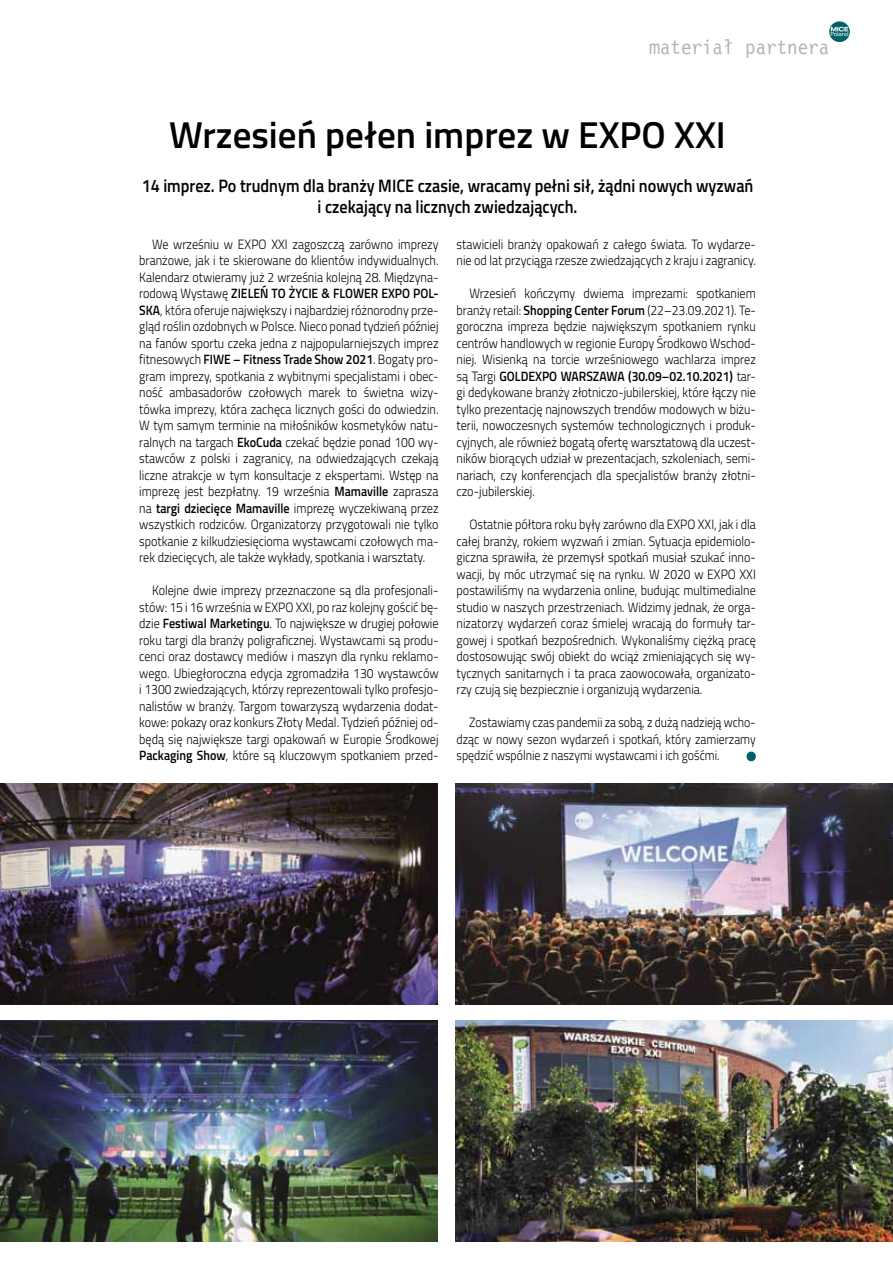
<style>
.page{position:relative;width:893px;height:1263px;background:#fff}
.page>*{position:absolute;margin:0;border:0;box-sizing:border-box;transform-origin:0 0}
.t1{font:600 37.5px "Titillium";color:#000}
.t2{font:21px "Lettr Goth 12 EU";color:#b1b3b4}
.t3{font:600 18px/21px "Titillium";color:#000;text-align:center;scale:.9 1}
.t4{font:300 13.5px/16.5px "Titillium";color:#000;text-align:justify;scale:.9 1}
.t5{font:300 13.5px/16.5px "Titillium";color:#000;text-align:justify;scale:.88 1}
.s1{font-weight:600}
</style>
<div class="page">
<svg style="left:829px;top:21px;width:21px;height:21px"></svg>
<svg style="left:831px;top:27px;width:17px;height:9px"></svg>
<img style="left:0;top:783px;width:438px;height:221px">
<img style="left:0;top:1020px;width:438px;height:221px">
<img style="left:455px;top:784px;width:438px;height:220px">
<img style="left:455px;top:1020px;width:438px;height:222px">
<svg style="left:746px;top:752px;width:10px;height:9px"></svg>
<h2 class="t2" style="left:650px;top:36px;width:181px">materiał partnera</h2>
<h1 class="t1" style="left:169px;top:107px;width:558px">Wrzesień pełen imprez w EXPO XXI</h1>
<h3 class="t3" style="left:142px;top:174px;width:681px">14 imprez. Po trudnym dla branży MICE czasie, wracamy pełni sił, żądni nowych wyzwań i czekający na licznych zwiedzających.</h3>
<p class="t4" style="left:139px;top:235px;width:334px;text-indent:13px">We wrześniu w EXPO XXI zagoszczą zarówno imprezy branżowe, jak i te skierowane do klientów indywidualnych.<br>Kalendarz otwieramy już 2 września kolejną 28. Międzyna&shy;rodową Wystawę <span class="s1">ZIELEŃ TO ŻYCIE &amp; FLOWER EXPO POL-SKA</span>, która oferuje największy i najbardziej różnorodny prze&shy;gląd roślin ozdobnych w Polsce. Nieco ponad tydzień później na fanów sportu czeka jedna z najpopularniejszych imprez fitnesowych <span class="s1">FIWE – Fitness Trade Show 2021</span>. Bogaty pro&shy;gram imprezy, spotkania z wybitnymi specjalistami i obec&shy;ność ambasadorów czołowych marek to świetna wizy&shy;tówka imprezy, która zachęca licznych gości do odwiedzin.<br>W tym samym terminie na miłośników kosmetyków natu&shy;ralnych na targach <span class="s1">EkoCuda</span> czekać będzie ponad 100 wy&shy;stawców z polski i zagranicy, na odwiedzających czekają liczne atrakcje w tym konsultacje z ekspertami. Wstęp na imprezę jest bezpłatny. 19 września <span class="s1">Mamaville</span> zaprasza na <span class="s1">targi dziecięce Mamaville</span> imprezę wyczekiwaną przez wszystkich rodziców. Organizatorzy przygotowali nie tylko spotkanie z kilkudziesięcioma wystawcami czołowych ma&shy;rek dziecięcych, ale także wykłady, spotkania i warsztaty.</p>
<p class="t4" style="left:139px;top:582px;width:334px;text-indent:13px">Kolejne dwie imprezy przeznaczone są dla profesjonali&shy;stów: 15 i 16 września w EXPO XXI, po raz kolejny gościć bę&shy;dzie <span class="s1">Festiwal Marketingu</span>. To największe w drugiej połowie roku targi dla branży poligraficznej. Wystawcami są produ&shy;cenci oraz dostawcy mediów i maszyn dla rynku reklamo&shy;wego. Ubiegłoroczna edycja zgromadziła 130 wystawców i 1300 zwiedzających, którzy reprezentowali tylko profesjo&shy;nalistów w branży. Targom towarzyszą wydarzenia dodat&shy;kowe: pokazy oraz konkurs Złoty Medal. Tydzień później od&shy;będą się największe targi opakowań w Europie Środkowej <span class="s1">Packaging Show</span>, które są kluczowym spotkaniem przed-</p>
<p class="t4" style="left:457px;top:235px;width:334px">stawicieli branży opakowań z całego świata. To wydarze&shy;nie od lat przyciąga rzesze zwiedzających z kraju i zagranicy.</p>
<p class="t4" style="left:457px;top:285px;width:334px;text-indent:13px">Wrzesień kończymy dwiema imprezami: spotkaniem branży retail: <span class="s1">Shopping Center Forum</span> (22–23.09.2021). Te&shy;goroczna impreza będzie największym spotkaniem rynku centrów handlowych w regionie Europy Środkowo Wschod&shy;niej. Wisienką na torcie wrześniowego wachlarza imprez są Targi <span class="s1">GOLDEXPO WARSZAWA (30.09–02.10.2021)</span> tar&shy;gi dedykowane branży złotniczo-jubilerskiej, które łączy nie tylko prezentację najnowszych trendów modowych w biżu&shy;terii, nowoczesnych systemów technologicznych i produk&shy;cyjnych, ale również bogatą ofertę warsztatową dla uczest&shy;ników biorących udział w prezentacjach, szkoleniach, semi&shy;nariach, czy konferencjach dla specjalistów branży złotni&shy;czo-jubilerskiej.</p>
<p class="t4" style="left:457px;top:516px;width:334px;text-indent:13px">Ostatnie półtora roku były zarówno dla EXPO XXI, jak i dla całej branży, rokiem wyzwań i zmian. Sytuacja epidemiolo&shy;giczna sprawiła, że przemysł spotkań musiał szukać inno&shy;wacji, by móc utrzymać się na rynku. W 2020 w EXPO XXI postawiliśmy na wydarzenia online, budując multimedialne studio w naszych przestrzeniach. Widzimy jednak, że orga&shy;nizatorzy wydarzeń coraz śmielej wracają do formuły tar&shy;gowej i spotkań bezpośrednich. Wykonaliśmy ciężką pracę dostosowując swój obiekt do wciąż zmieniających się wy&shy;tycznych sanitarnych i ta praca zaowocowała, organizato&shy;rzy czują się bezpiecznie i organizują wydarzenia.</p>
<p class="t5" style="left:457px;top:714px;width:342px;text-indent:13px">Zostawiamy czas pandemii za sobą, z dużą nadzieją wcho&shy;dząc w nowy sezon wydarzeń i spotkań, który zamierzamy spędzić wspólnie z naszymi wystawcami i ich gośćmi.</p>
</div>
